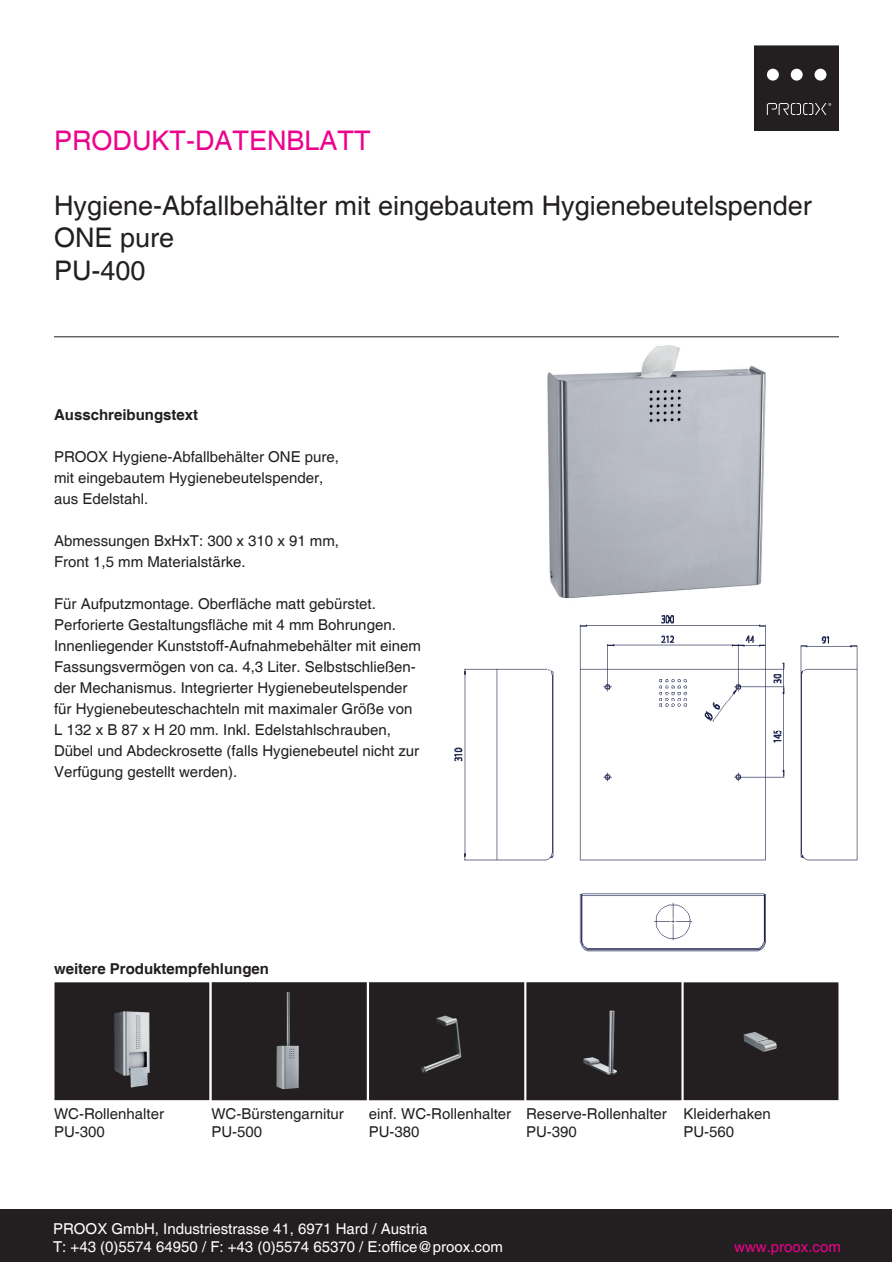
<style>
.page{position:relative;width:893px;height:1263px;background:#fff}
.page>*{position:absolute;margin:0;border:0;box-sizing:border-box;transform-origin:0 0}
.t1{font:27px/32.4px "Helvetica";color:#231f20}
.t2{font:27px "Helvetica";color:#ed028c}
.t3{font:15px/21px "Helvetica";color:#231f20}
.t4{font:15px/18px "Helvetica";color:#fff}
.t5{font:700 15px "Helvetica";color:#231f20}
.t6{font:15px "Helvetica";color:#ed028c}
</style>
<div class="page">
<div style="left:211px;top:982px;width:471px;height:119px;background:#231f20"></div>
<div style="left:683px;top:982px;width:156px;height:119px;background:#231f20"></div>
<div style="left:683px;top:981px;width:156px;height:120px;border:1px solid #fff"></div>
<img style="left:547px;top:345px;width:219px;height:253px">
<div style="left:1px;top:1210px;width:891px;height:52px;background:#231f20"></div>
<div style="left:54px;top:982px;width:156px;height:119px;background:#231f20"></div>
<div style="left:54px;top:981px;width:156px;height:120px;border:1px solid #fff"></div>
<div style="left:395px;top:993px;width:94px;height:98px;background:#231f20"></div>
<div style="left:558px;top:992px;width:94px;height:99px;background:#231f20"></div>
<img style="left:743px;top:1031px;width:34px;height:21px">
<img style="left:241px;top:993px;width:94px;height:98px">
<img style="left:114px;top:1011px;width:36px;height:77px">
<hr style="left:54px;top:336px;width:785px;height:1px;background:#231f20">
<img style="left:454px;top:615px;width:404px;height:336px">
<div style="left:754px;top:46px;width:85px;height:84px;background:#231f20"></div>
<svg style="left:767px;top:103px;width:64px;height:12px"></svg>
<div style="left:767px;top:69px;width:12px;height:12px;background:#fff;border-radius:50%"></div>
<div style="left:814px;top:69px;width:12px;height:12px;background:#fff;border-radius:50%"></div>
<div style="left:791px;top:69px;width:12px;height:12px;background:#fff;border-radius:50%"></div>
<h1 class="t2" style="left:54px;top:125px;width:318px">PRODUKT-DATENBLATT</h1>
<h1 class="t1" style="left:54px;top:190px;width:759px">Hygiene-Abfallbehälter mit eingebautem Hygienebeutelspender<br>ONE pure<br>PU-400</h1>
<p class="t5" style="left:54px;top:405px;width:146px">Ausschreibungstext</p>
<p class="t3" style="left:54px;top:446px;width:287px">PROOX Hygiene-Abfallbehälter ONE pure, mit eingebautem Hygienebeutelspender, aus Edelstahl.</p>
<p class="t3" style="left:54px;top:530px;width:287px">Abmessungen BxHxT: 300 x 310 x 91 mm,<br>Front 1,5 mm Materialstärke.</p>
<p class="t3" style="left:54px;top:593px;width:368px">Für Aufputzmontage. Oberfläche matt gebürstet.<br>Perforierte Gestaltungsfläche mit 4 mm Bohrungen.<br>Innenliegender Kunststoff-Aufnahmebehälter mit einem Fassungsvermögen von ca. 4,3 Liter. Selbstschließen&shy;der Mechanismus. Integrierter Hygienebeutelspender für Hygienebeuteschachteln mit maximaler Größe von L 132 x B 87 x H 20 mm. Inkl. Edelstahlschrauben, Dübel und Abdeckrosette (falls Hygienebeutel nicht zur Verfügung gestellt werden).</p>
<p class="t5" style="left:54px;top:959px;width:217px">weitere Produktempfehlungen</p>
<p class="t3" style="left:54px;top:1105px;width:112px;line-height:18px">WC-Rollenhalter<br>PU-300</p>
<p class="t3" style="left:211px;top:1105px;width:134px;line-height:18px">WC-Bürstengarnitur<br>PU-500</p>
<p class="t3" style="left:369px;top:1105px;width:144px;line-height:18px">einf. WC-Rollenhalter<br>PU-380</p>
<p class="t3" style="left:526px;top:1105px;width:142px;line-height:18px">Reserve-Rollenhalter<br>PU-390</p>
<p class="t3" style="left:683px;top:1105px;width:89px;line-height:18px">Kleiderhaken<br>PU-560</p>
<p class="t4" style="left:53px;top:1220px;width:451px">PROOX GmbH, Industriestrasse 41, 6971 Hard / Austria<br>T: +43 (0)5574 64950 / F: +43 (0)5574 65370 / E:office@proox.com</p>
<p class="t6" style="left:734px;top:1237px;width:108px">www.proox.com</p>
</div>
